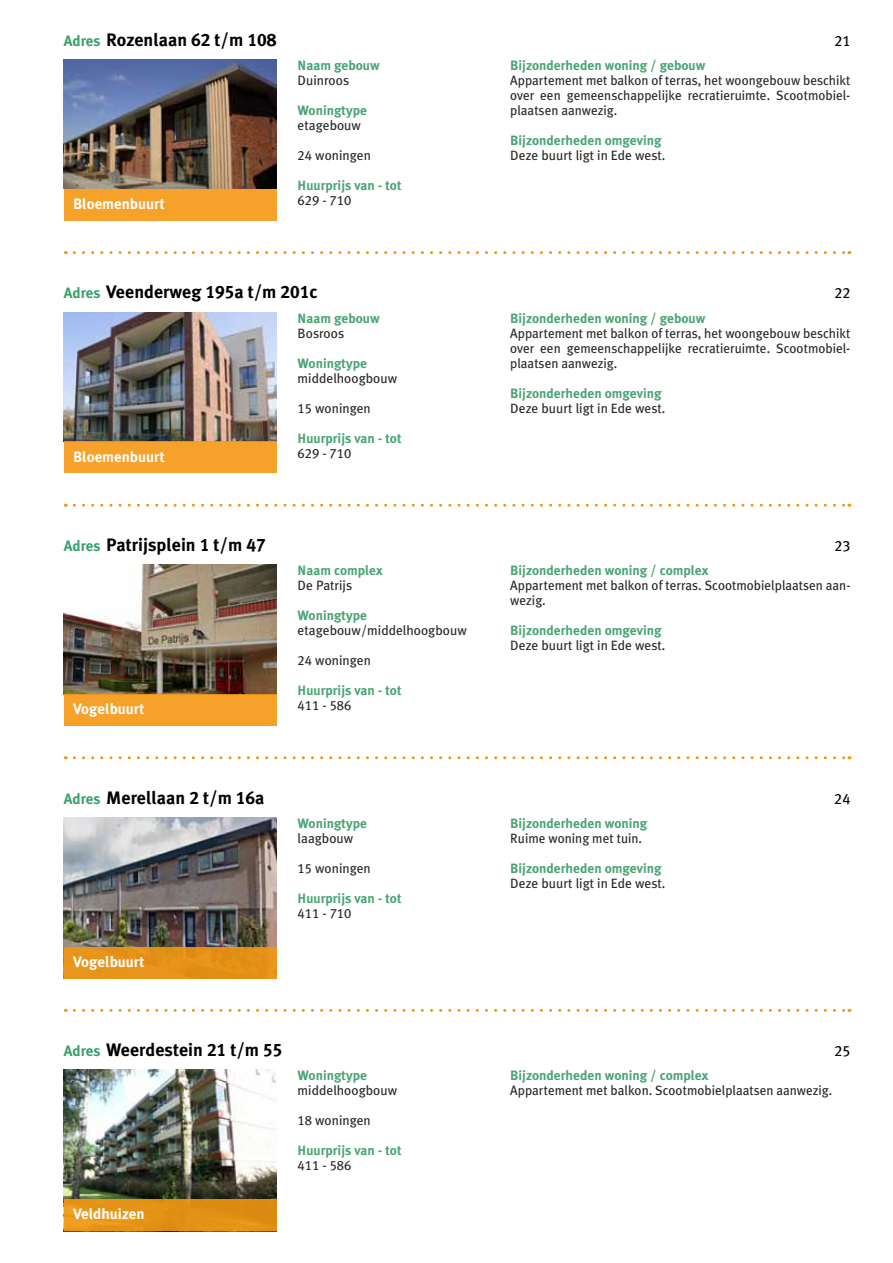
<style>
.page{position:relative;width:893px;height:1263px;background:#fff}
.page>*{position:absolute;margin:0;border:0;box-sizing:border-box;transform-origin:0 0}
.t1{font:700 18px "Meta Plus Lining";color:#000}
.t2{font:700 15px "Meta Plus Lining";color:#fff}
.t3{font:15px "Meta Plus Lining";color:#000}
.t4{font:13.5px/15px "Meta Plus Lining";color:#282827;text-align:justify}
.t5{font:700 13.5px "Meta Plus Lining";color:#4ba474}
.s1{font-size:15px;color:#3ba06d}
</style>
<div class="page">
<svg style="left:74px;top:251px;width:776px;height:3px"></svg>
<svg style="left:74px;top:504px;width:776px;height:3px"></svg>
<svg style="left:74px;top:756px;width:776px;height:3px"></svg>
<svg style="left:74px;top:1009px;width:776px;height:3px"></svg>
<img style="left:64px;top:60px;width:212px;height:129px">
<div style="left:64px;top:189px;width:212px;height:32px;background:#f5a12a"></div>
<img style="left:64px;top:312px;width:212px;height:129px">
<div style="left:64px;top:441px;width:212px;height:32px;background:#f5a12a"></div>
<img style="left:64px;top:565px;width:212px;height:129px">
<div style="left:64px;top:694px;width:212px;height:32px;background:#f5a12a"></div>
<img style="left:64px;top:817px;width:212px;height:129px">
<div style="left:64px;top:946px;width:212px;height:32px;background:#e79319"></div>
<img style="left:64px;top:1070px;width:212px;height:129px">
<div style="left:64px;top:1199px;width:212px;height:32px;background:linear-gradient(to right,#eb9a1b,#dd8b11)"></div>
<h1 class="t1" style="left:64px;top:29px;width:214px"><span class="s1">Adres</span> Rozenlaan 62 t/m 108</h1>
<p class="t2" style="left:73px;top:195px;width:93px">Bloemenbuurt</p>
<p class="t5" style="left:298px;top:58px;width:84px">Naam gebouw</p>
<p class="t4" style="left:298px;top:73px;width:53px">Duinroos</p>
<p class="t5" style="left:298px;top:103px;width:71px">Woningtype</p>
<p class="t4" style="left:298px;top:118px;width:65px">etagebouw</p>
<p class="t4" style="left:298px;top:148px;width:75px">24 woningen</p>
<p class="t5" style="left:298px;top:178px;width:105px">Huurprijs van - tot</p>
<p class="t4" style="left:298px;top:193px;width:55px">629 - 710</p>
<h1 class="t1" style="left:64px;top:282px;width:255px"><span class="s1">Adres</span> Veenderweg 195a t/m 201c</h1>
<p class="t2" style="left:73px;top:448px;width:93px">Bloemenbuurt</p>
<p class="t5" style="left:298px;top:310px;width:84px">Naam gebouw</p>
<p class="t4" style="left:298px;top:325px;width:48px">Bosroos</p>
<p class="t5" style="left:298px;top:355px;width:71px">Woningtype</p>
<p class="t4" style="left:298px;top:370px;width:101px">middelhoogbouw</p>
<p class="t4" style="left:298px;top:400px;width:75px">15 woningen</p>
<p class="t5" style="left:298px;top:430px;width:105px">Huurprijs van - tot</p>
<p class="t4" style="left:298px;top:445px;width:55px">629 - 710</p>
<h1 class="t1" style="left:64px;top:534px;width:203px"><span class="s1">Adres</span> Patrijsplein 1 t/m 47</h1>
<p class="t2" style="left:73px;top:700px;width:73px">Vogelbuurt</p>
<h1 class="t1" style="left:64px;top:787px;width:202px"><span class="s1">Adres</span> Merellaan 2 t/m 16a</h1>
<p class="t2" style="left:73px;top:953px;width:73px">Vogelbuurt</p>
<p class="t5" style="left:298px;top:563px;width:87px">Naam complex</p>
<p class="t4" style="left:298px;top:578px;width:56px">De Patrijs</p>
<p class="t5" style="left:298px;top:608px;width:71px">Woningtype</p>
<p class="t4" style="left:298px;top:623px;width:171px">etagebouw/middelhoogbouw</p>
<p class="t4" style="left:298px;top:653px;width:75px">24 woningen</p>
<p class="t5" style="left:298px;top:683px;width:105px">Huurprijs van - tot</p>
<p class="t4" style="left:298px;top:698px;width:55px">411 - 586</p>
<p class="t5" style="left:298px;top:815px;width:71px">Woningtype</p>
<p class="t4" style="left:298px;top:830px;width:57px">laagbouw</p>
<p class="t4" style="left:298px;top:860px;width:75px">15 woningen</p>
<p class="t5" style="left:298px;top:890px;width:105px">Huurprijs van - tot</p>
<p class="t4" style="left:298px;top:905px;width:55px">411 - 710</p>
<h1 class="t1" style="left:64px;top:1039px;width:220px"><span class="s1">Adres</span> Weerdestein 21 t/m 55</h1>
<p class="t2" style="left:73px;top:1205px;width:73px">Veldhuizen</p>
<p class="t5" style="left:298px;top:1068px;width:71px">Woningtype</p>
<p class="t4" style="left:298px;top:1083px;width:101px">middelhoogbouw</p>
<p class="t4" style="left:298px;top:1113px;width:75px">18 woningen</p>
<p class="t5" style="left:298px;top:1143px;width:105px">Huurprijs van - tot</p>
<p class="t4" style="left:298px;top:1158px;width:55px">411 - 586</p>
<p class="t3" style="left:834px;top:32px;width:18px">21</p>
<p class="t5" style="left:510px;top:58px;width:197px">Bijzonderheden woning / gebouw</p>
<p class="t4" style="left:510px;top:73px;width:342px">Appartement met balkon of terras, het woongebouw beschikt over een gemeenschappelijke recratieruimte. Scootmobiel&shy;plaatsen aanwezig.</p>
<p class="t5" style="left:510px;top:133px;width:153px">Bijzonderheden omgeving</p>
<p class="t4" style="left:510px;top:148px;width:157px">Deze buurt ligt in Ede west.</p>
<p class="t3" style="left:834px;top:285px;width:18px">22</p>
<p class="t5" style="left:510px;top:310px;width:197px">Bijzonderheden woning / gebouw</p>
<p class="t4" style="left:510px;top:325px;width:342px">Appartement met balkon of terras, het woongebouw beschikt over een gemeenschappelijke recratieruimte. Scootmobiel&shy;plaatsen aanwezig.</p>
<p class="t5" style="left:510px;top:385px;width:153px">Bijzonderheden omgeving</p>
<p class="t4" style="left:510px;top:400px;width:157px">Deze buurt ligt in Ede west.</p>
<p class="t3" style="left:834px;top:537px;width:18px">23</p>
<p class="t5" style="left:510px;top:563px;width:200px">Bijzonderheden woning / complex</p>
<p class="t4" style="left:510px;top:578px;width:342px">Appartement met balkon of terras. Scootmobielplaatsen aan&shy;wezig.</p>
<p class="t5" style="left:510px;top:623px;width:153px">Bijzonderheden omgeving</p>
<p class="t4" style="left:510px;top:638px;width:157px">Deze buurt ligt in Ede west.</p>
<p class="t5" style="left:510px;top:815px;width:138px">Bijzonderheden woning</p>
<p class="t4" style="left:510px;top:830px;width:133px">Ruime woning met tuin.</p>
<p class="t5" style="left:510px;top:860px;width:153px">Bijzonderheden omgeving</p>
<p class="t4" style="left:510px;top:875px;width:157px">Deze buurt ligt in Ede west.</p>
<p class="t3" style="left:834px;top:790px;width:18px">24</p>
<p class="t3" style="left:834px;top:1042px;width:18px">25</p>
<p class="t5" style="left:510px;top:1068px;width:200px">Bijzonderheden woning / complex</p>
<p class="t4" style="left:510px;top:1083px;width:324px">Appartement met balkon. Scootmobielplaatsen aanwezig.</p>
</div>
